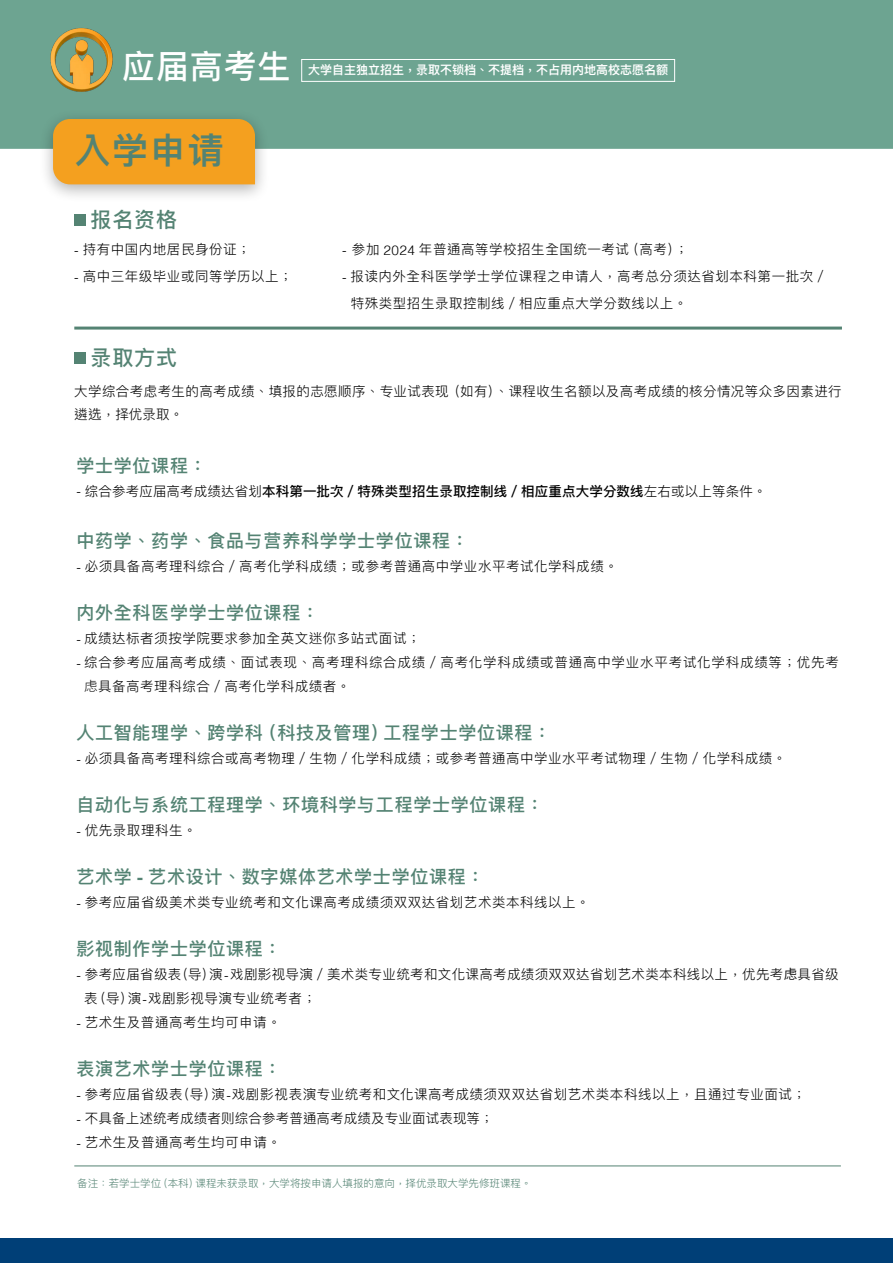
<style>
.page{position:relative;width:893px;height:1263px;background:#fff}
.page>*{position:absolute;margin:0;border:0;box-sizing:border-box;transform-origin:0 0}
.t1{font:600 36px "Ping Fang HK";color:#548373}
.t2{font:500 33px "Ping Fang TC";letter-spacing:.025em;color:#fff}
.t3{font:500 21px "Ping Fang TC";letter-spacing:.04em;color:#548373}
.t4{font:500 18px "Ping Fang TC";letter-spacing:.04em;color:#548373}
.t5{font:300 13.5px/24px "Ping Fang TC";letter-spacing:.04em;color:#000}
.t6{font:500 13.5px "Ping Fang TC";letter-spacing:.01em;color:#000}
.t7{font:300 13.5px "Ping Fang TC";letter-spacing:.01em;color:#000}
.t8{font:600 12px "Ping Fang TC";color:#fff}
.t9{font:300 10.5px "Ping Fang TC";color:#548373}
.s1{font-family:"Helvetica"}
.s2{font-family:"Helvetica";font-weight:300}
.s3{font-weight:300}
.s4{font-family:"Noto Sans CJ Ksc"}
.s5{font-family:"Helvetica";font-weight:700}
.s6{font-family:"Noto Sans CJ Ksc";font-weight:600}
</style>
<div class="page">
<div style="left:0;top:0;width:893px;height:149px;background:#6da491"></div>
<div style="left:39px;top:109px;width:230px;height:94px;background:#000;opacity:.3"></div>
<div style="left:53px;top:119px;width:202px;height:65px;background:#f4a01f"></div>
<div style="left:74px;top:214px;width:12px;height:12px;background:#548373"></div>
<div style="left:74px;top:352px;width:12px;height:12px;background:#548373"></div>
<img style="left:42px;top:0;width:75px;height:98px">
<div style="left:301px;top:59px;width:374px;height:23px;border:1px solid #fff"></div>
<div style="left:0;top:1239px;width:893px;height:24px;background:#003f77"></div>
<hr style="left:74px;top:327px;width:768px;height:3px;background:#548373">
<hr style="left:74px;top:1165px;width:767px;height:1px;background:#548373">
<h2 class="t2" style="left:122px;top:46px;width:170px">应届高考生</h2>
<p class="t8" style="left:308px;top:62px;width:361px">大学自主独立招生，录取不锁档、不提档，不占用内地高校志愿名额</p>
<h1 class="t1" style="left:74px;top:128px;width:151px">入学申请</h1>
<h3 class="t3" style="left:91px;top:207px;width:88px">报名资格</h3>
<p class="t5" style="left:74px;top:237px;width:178px"><span class="s1">-</span> 持有中国内地居民身份证；</p>
<p class="t5" style="left:74px;top:264px;width:220px"><span class="s1">-</span> 高中三年级毕业或同等学历以上；</p>
<p class="t5" style="left:342px;top:237px;width:347px"><span class="s1">-</span> 参加 <span class="s1">2024</span> 年普通高等学校招生全国统一考试（高考）；</p>
<p class="t5" style="left:351px;top:263px;width:478px;line-height:27px;text-indent:-9px"><span class="s1">-</span> 报读内外全科医学学士学位课程之申请人，高考总分须达省划本科第一批次／特殊类型招生录取控制线／相应重点大学分数线以上。</p>
<h3 class="t3" style="left:91px;top:345px;width:88px">录取方式</h3>
<p class="t5" style="left:74px;top:380px;width:769px;line-height:22.5px">大学综合考慮考生的高考成绩、填报的志愿顺序、专业试表现（如有）、课程收生名额以及高考成绩的核分情况等众多因素进行遴选，择优录取。</p>
<h3 class="t4" style="left:76px;top:454px;width:132px">学士学位课程：</h3>
<p class="t6" style="left:76px;top:482px;width:692px"><span class="s2">-</span> <span class="s3">综合参考应届高考成绩达省划</span>本科第一批次／特殊类型招生录取控制线／相应重点大学分数线<span class="s3">左右或以上等条件。</span></p>
<h3 class="t4" style="left:76px;top:529px;width:394px">中药学、药学、食品与营养科学学士学位课程：</h3>
<p class="t5" style="left:76px;top:554px;width:543px"><span class="s1">-</span> 必须具备高考理科综合／高考化学科成绩；或参考普通高中学业水平考试化学科成绩。</p>
<h3 class="t4" style="left:76px;top:601px;width:244px">内外全科医学学士学位课程：</h3>
<p class="t5" style="left:76px;top:626px;width:346px"><span class="s1">-</span> 成绩达标者须按学院要求参加全英文迷你多站式面试；</p>
<p class="t5" style="left:84px;top:650px;width:756px;text-indent:-8px"><span class="s1">-</span> 综合参考应届高考成绩、面试表现、高考理科综合成绩／高考化学科成绩或普通高中学业水平考试化学科成绩等；优先考<span class="s4">虑</span>具备高考理科综合／高考化学科成绩者。</p>
<h3 class="t4" style="left:76px;top:721px;width:476px">人工智能理学、跨学科（科技及管理）工程学士学位课程：</h3>
<p class="t5" style="left:76px;top:746px;width:711px"><span class="s1">-</span> 必须具备高考理科综合或高考物理／生物／化学科成绩；或参考普通高中学业水平考试物理／生物／化学科成绩。</p>
<h3 class="t4" style="left:76px;top:793px;width:469px">自动化与系统工程理学、环境科学与工程学士学位课程：</h3>
<p class="t5" style="left:76px;top:818px;width:122px"><span class="s1">-</span> 优先录取理科生。</p>
<h3 class="t4" style="left:76px;top:865px;width:410px">艺术学 <span class="s5">-</span> 艺术设计、数字媒体艺术学士学位课程：</h3>
<p class="t5" style="left:76px;top:890px;width:515px"><span class="s1">-</span> 参考应届省级美术类专业统考和文化课高考成绩须双双达省划艺术类本科线以上。</p>
<h3 class="t4" style="left:76px;top:937px;width:207px">影视制作学士学位课程：</h3>
<p class="t5" style="left:84px;top:962px;width:756px;text-indent:-8px"><span class="s1">-</span> 参考应届省级表（导）演<span class="s1">-</span>戏剧影视导演／美术类专业统考和文化课高考成绩须双双达省划艺术类本科线以上，优先考<span class="s6">虑</span>具省级表（导）演<span class="s1">-</span>戏剧影视导演专业统考者；</p>
<p class="t5" style="left:76px;top:1010px;width:206px"><span class="s1">-</span> 艺术生及普通高考生均可申请。</p>
<h3 class="t4" style="left:76px;top:1057px;width:207px">表演艺术学士学位课程：</h3>
<p class="t5" style="left:76px;top:1082px;width:731px"><span class="s1">-</span> 参考应届省级表（导）演<span class="s1">-</span>戏剧影视表演专业统考和文化课高考成绩须双双达省划艺术类本科线以上，且通过专业面试；</p>
<p class="t7" style="left:76px;top:1110px;width:419px"><span class="s1">-</span> 不具备上述统考成绩者则综合参考普通高考成绩及专业面试表现等；</p>
<p class="t5" style="left:76px;top:1130px;width:206px"><span class="s1">-</span> 艺术生及普通高考生均可申请。</p>
<p class="t9" style="left:77px;top:1177px;width:456px">备注：若学士学位（本科）课程未获录取，大学将按申请人填报的意向，择优录取大学先修班课程。</p>
</div>
